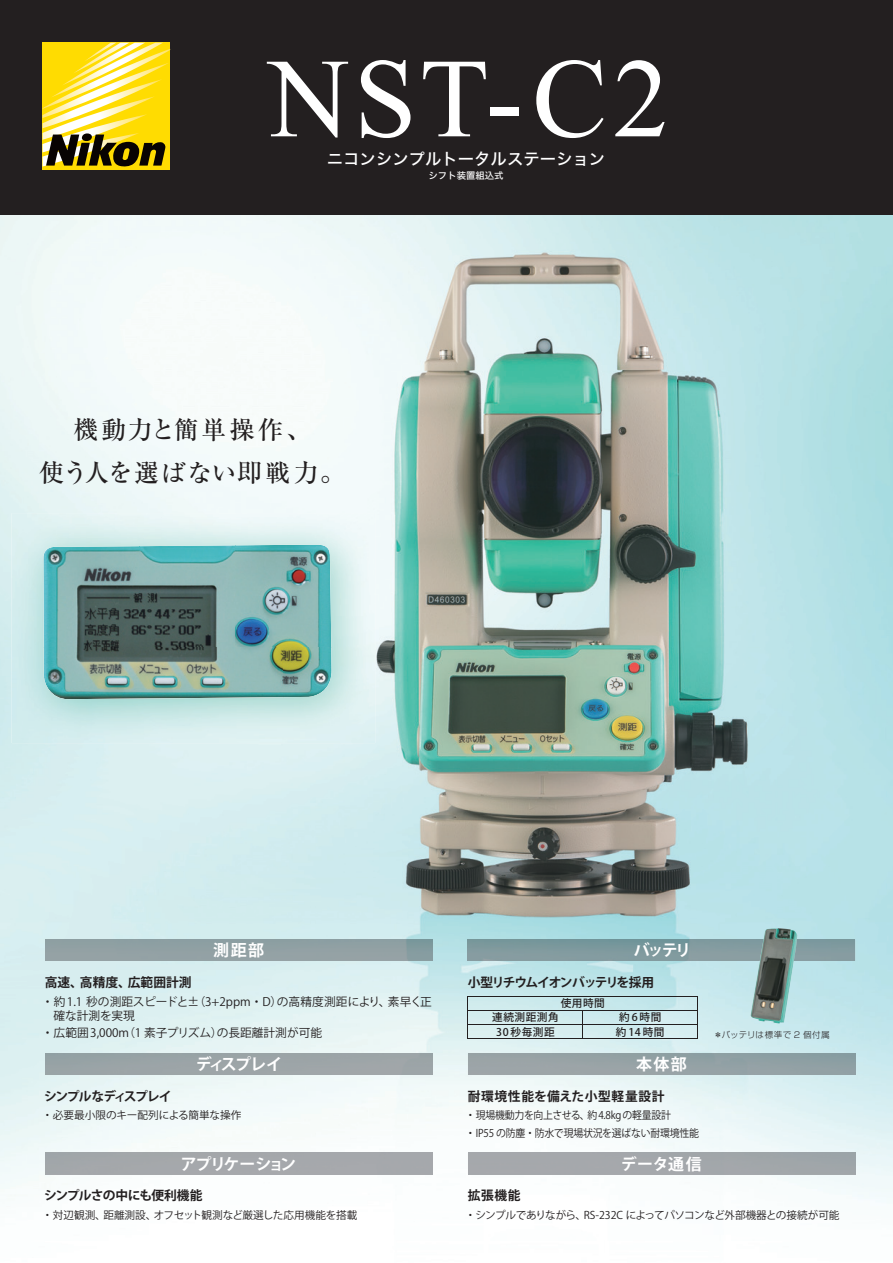
<style>
.page{position:relative;width:893px;height:1263px;background:#fff}
.page>*{position:absolute;margin:0;border:0;box-sizing:border-box;transform-origin:0 0}
.t1{font:112.65px "Times New Roman";color:#fff}
.t2{font:25.05px/43.7px "Ryumin Pr 5 Medium 90 pv RKSJ H";letter-spacing:.055em;color:#231f20;text-align:center}
.t3{font:16.35px "Hira Kaku Std W5 90 pv RKSJ H";color:#fff}
.t4{font:15.9px "Koz Go Pro Bold 90 pv RKSJ H";letter-spacing:-.06em;color:#fff}
.t5{font:15.9px "Koz Go Pro Bold 90 pv RKSJ H";letter-spacing:-.085em;color:#fff}
.t6{font:12.75px "Koz Go Pro Bold 90 pv RKSJ H";letter-spacing:-.11em;color:#231f20}
.t7{font:12.75px "Koz Go Pro Bold 90 pv RKSJ H";letter-spacing:.05em;color:#231f20}
.t8{font:12.75px "Koz Go Pro Bold 90 pv RKSJ H";letter-spacing:-.06em;color:#231f20}
.t9{font:12.75px "Koz Go Pro Bold 90 pv RKSJ H";color:#231f20}
.t10{font:12.75px "Koz Go Pro Bold 90 pv RKSJ H";letter-spacing:-.105em;color:#231f20}
.t11{font:12.75px "Koz Go Pro Bold 90 pv RKSJ H";letter-spacing:-.03em;color:#231f20}
.t12{font:11.7px/13.8px "Koz Go Pro Regular 90 pv RKSJ H";color:#231f20}
.t13{font:10.65px/17px "Koz Go Pro Regular 90 pv RKSJ H";letter-spacing:-.02em;color:#231f20}
.t14{font:10.65px "Koz Go Pro Regular 90 pv RKSJ H";color:#231f20}
.t15{font:10.65px "Koz Go Pro Medium 90 pv RKSJ H";letter-spacing:.05em;color:#231f20}
.t16{font:9.3px "Hira Kaku Std W5 90 pv RKSJ H";color:#fff}
.t17{font:8.55px "Shin Go Pro Light 90 pv RKSJ H";letter-spacing:.045em;color:#231f20}
</style>
<div class="page">
<img style="left:0;top:215px;width:892px;height:988px">
<div style="left:0;top:0;width:892px;height:215px;background:#231f20"></div>
<img style="left:12px;top:513px;width:363px;height:230px">
<img style="left:43px;top:545px;width:288px;height:154px">
<div style="left:43px;top:43px;width:127px;height:127px;background:#ffdc01"></div>
<svg style="left:43px;top:43px;width:127px;height:124px"></svg>
<img style="left:468px;top:1054px;width:387px;height:21px">
<div style="left:468px;top:1153px;width:387px;height:21px;background:#a4a7ab"></div>
<div style="left:45px;top:940px;width:387px;height:21px;background:#92a1a4"></div>
<div style="left:45px;top:1054px;width:387px;height:21px;background:#9ca4a7"></div>
<div style="left:45px;top:1153px;width:387px;height:21px;background:#a5a8ac"></div>
<img style="left:468px;top:940px;width:387px;height:21px">
<img style="left:750px;top:928px;width:47px;height:95px">
<hr style="left:468px;top:996px;width:115px;height:1px;background:#231f20">
<hr style="left:583px;top:996px;width:115px;height:1px;background:#231f20">
<hr style="left:468px;top:1010px;width:115px;height:1px;background:#231f20">
<hr style="left:583px;top:1010px;width:115px;height:1px;background:#231f20">
<hr style="left:468px;top:1024px;width:115px;height:1px;background:#231f20">
<svg style="left:468px;top:997px;width:1px;height:41px"></svg>
<hr style="left:583px;top:1024px;width:115px;height:1px;background:#231f20">
<svg style="left:582px;top:1011px;width:1px;height:27px"></svg>
<svg style="left:697px;top:997px;width:1px;height:41px"></svg>
<hr style="left:468px;top:1038px;width:230px;height:1px;background:#231f20">
<h1 class="t1" style="left:268px;top:36px;width:402px">NST-C2</h1>
<h3 class="t3" style="left:327px;top:153px;width:280px">ニコンシンプルトータルステーション</h3>
<p class="t16" style="left:428px;top:172px;width:76px">シフト装置組込式</p>
<h2 class="t2" style="left:39px;top:411px;width:307px">機動力と簡単操作、<br>使う人を選ばない即戦力。</h2>
<h3 class="t4" style="left:213px;top:944px;width:53px">測距部</h3>
<h3 class="t4" style="left:633px;top:944px;width:59px">バッテリ</h3>
<p class="t9" style="left:45px;top:978px;width:148px">高速、高精度、広範囲計測</p>
<p class="t12" style="left:53px;top:997px;width:380px;text-indent:-12px">・約 1.1 秒の測距スピードと±（3+2ppm・D）の高精度測距により、素早く正確な計測を実現</p>
<p class="t12" style="left:42px;top:1028px;width:281px">・広範囲 3,000m（1 素子プリズム）の長距離計測が可能</p>
<p class="t6" style="left:468px;top:978px;width:188px">小型リチウムイオンバッテリを採用</p>
<p class="t15" style="left:560px;top:999px;width:46px">使用時間</p>
<p class="t15" style="left:492px;top:1013px;width:68px">連続測距測角</p>
<p class="t15" style="left:619px;top:1013px;width:44px">約6時間</p>
<p class="t15" style="left:496px;top:1027px;width:60px">30秒毎測距</p>
<p class="t15" style="left:616px;top:1027px;width:50px">約14時間</p>
<p class="t17" style="left:713px;top:1031px;width:117px">＊バッテリは標準で 2 個付属</p>
<h3 class="t4" style="left:196px;top:1058px;width:88px">ディスプレイ</h3>
<h3 class="t4" style="left:636px;top:1058px;width:52px">本体部</h3>
<p class="t10" style="left:44px;top:1092px;width:129px">シンプルなディスプレイ</p>
<p class="t14" style="left:42px;top:1111px;width:201px">・必要最小限のキー配列による簡単な操作</p>
<p class="t7" style="left:468px;top:1092px;width:198px">耐環境性能を備えた小型軽量設計</p>
<p class="t13" style="left:465px;top:1108px;width:235px">・現場機動力を向上させる、約4.8kgの軽量設計・IP55 の防塵・防水で現場状況を選ばない耐環境性能</p>
<h3 class="t5" style="left:181px;top:1158px;width:117px">アプリケーション</h3>
<h3 class="t4" style="left:620px;top:1158px;width:82px">データ通信</h3>
<p class="t8" style="left:44px;top:1191px;width:160px">シンプルさの中にも便利機能</p>
<p class="t14" style="left:42px;top:1211px;width:317px">・対辺観測、距離測設、オフセット観測など厳選した応用機能を搭載</p>
<p class="t11" style="left:468px;top:1191px;width:54px">拡張機能</p>
<p class="t13" style="left:465px;top:1208px;width:376px">・シンプルでありながら、RS-232C によってパソコンなど外部機器との接続が可能</p>
</div>
